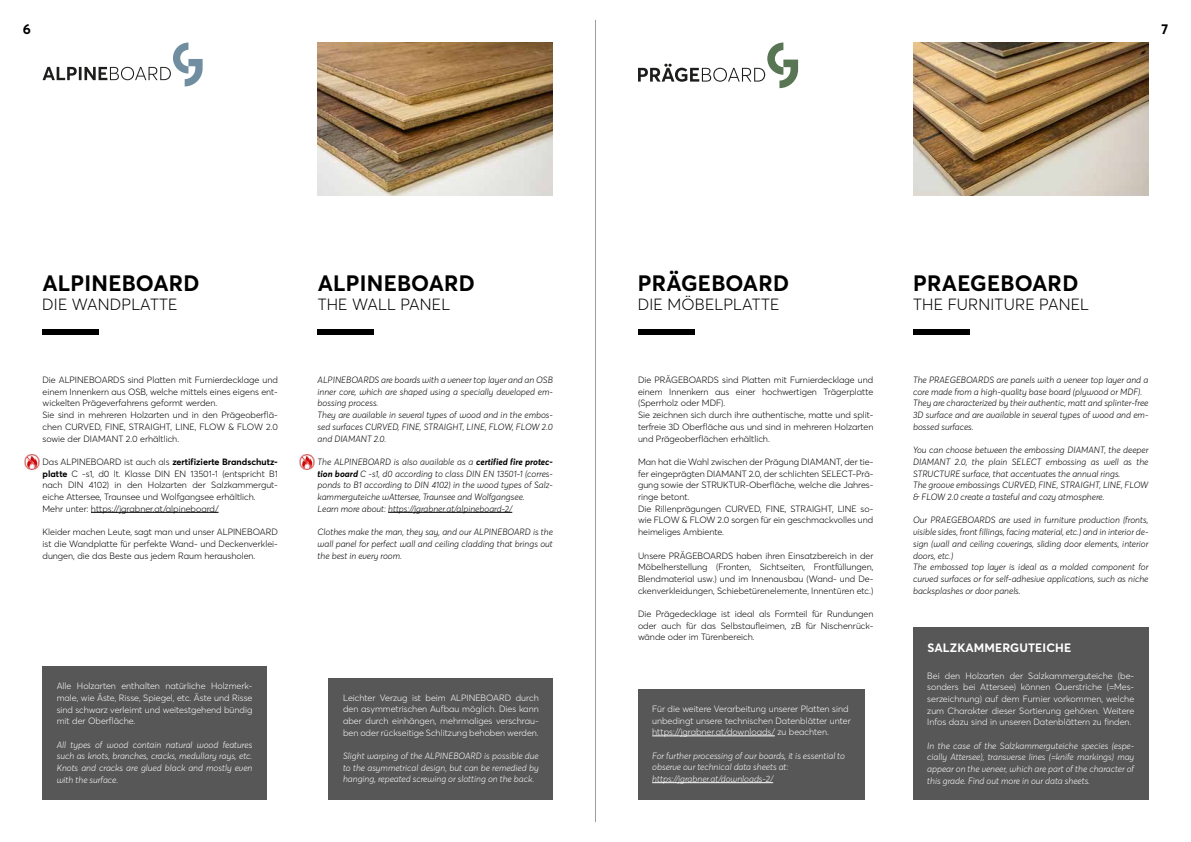
<style>
.page{position:relative;width:1191px;height:842px;background:#fff}
.page>*{position:absolute;margin:0;border:0;box-sizing:border-box;transform-origin:0 0}
.t1{font:700 22px "Averta";letter-spacing:.01em;color:#000}
.t2{font:300 16px "Averta";letter-spacing:.01em;color:#000}
.t3{font:700 14px "Averta";color:#000}
.t4{font:700 12px "Averta";letter-spacing:.01em;color:#fff}
.t5{font:300 9px/11.7px "Averta";color:#000}
.t6{font:italic 300 9px/11.7px "Averta";color:#000}
.t7{font:300 9px/11.7px "Averta";color:#fff;text-align:justify}
.t8{font:italic 300 9px/11.7px "Averta";color:#fff;text-align:justify}
.s1{font-weight:700}
</style>
<div class="page">
<img style="left:317px;top:43px;width:236px;height:153px">
<svg style="left:43px;top:43px;width:160px;height:43px"></svg>
<svg style="left:638px;top:43px;width:160px;height:45px"></svg>
<img style="left:913px;top:43px;width:235px;height:153px">
<hr style="left:595px;top:20px;width:1px;height:802px;background:#9d9d9c">
<div style="left:43px;top:666px;width:223px;height:133px;background:#585757"></div>
<div style="left:329px;top:677px;width:224px;height:122px;background:#585757"></div>
<hr style="left:91px;top:512px;width:128px;height:1px;background:#000">
<hr style="left:388px;top:512px;width:124px;height:1px;background:#000">
<div style="left:42px;top:329px;width:57px;height:5px;background:#000"></div>
<div style="left:317px;top:329px;width:57px;height:5px;background:#000"></div>
<div style="left:637px;top:329px;width:57px;height:5px;background:#000"></div>
<div style="left:913px;top:329px;width:56px;height:5px;background:#000"></div>
<div style="left:913px;top:626px;width:235px;height:173px;background:#585757"></div>
<div style="left:638px;top:689px;width:227px;height:110px;background:#585757"></div>
<hr style="left:652px;top:736px;width:123px;height:1px;background:#fff">
<hr style="left:652px;top:782px;width:121px;height:1px;background:#fff">
<img style="left:25px;top:455px;width:15px;height:14px">
<img style="left:300px;top:455px;width:15px;height:14px">
<h3 class="t3" style="left:23px;top:19px;width:10px">6</h3>
<h3 class="t3" style="left:1161px;top:19px;width:8px">7</h3>
<h1 class="t1" style="left:42px;top:268px;width:159px">ALPINEBOARD</h1>
<h2 class="t2" style="left:42px;top:293px;width:137px">DIE WANDPLATTE</h2>
<p class="t5" style="left:43px;top:374px;width:237px">Die ALPINEBOARDS sind Platten mit Furnierdecklage und einem Innenkern aus OSB, welche mittels eines eigens ent&shy;wickelten Prägeverfahrens geformt werden.<br>Sie sind in mehreren Holzarten und in den Prägeoberflä&shy;chen CURVED, FINE, STRAIGHT, LINE, FLOW &amp; FLOW 2.0 sowie der DIAMANT 2.0 erhältlich.</p>
<p class="t5" style="left:43px;top:456px;width:237px">Das ALPINEBOARD ist auch als <span class="s1">zertifizierte Brandschutz&shy;platte</span> C -s1, d0 lt. Klasse DIN EN 13501-1 (entspricht B1 nach DIN 4102) in den Holzarten der Salzkammergut&shy;eiche Attersee, Traunsee und Wolfgangsee erhältlich.<br>Mehr unter: https://jgrabner.at/alpineboard/</p>
<p class="t5" style="left:43px;top:526px;width:237px;text-align:justify">Kleider machen Leute, sagt man und unser ALPINEBOARD ist die Wandplatte für perfekte Wand- und Deckenverklei&shy;dungen, die das Beste aus jedem Raum herausholen.</p>
<h1 class="t1" style="left:318px;top:268px;width:159px">ALPINEBOARD</h1>
<h2 class="t2" style="left:318px;top:293px;width:134px">THE WALL PANEL</h2>
<p class="t6" style="left:317px;top:374px;width:237px">ALPINEBOARDS are boards with a veneer top layer and an OSB inner core, which are shaped using a specially developed em&shy;bossing process.<br>They are available in several types of wood and in the embos&shy;sed surfaces CURVED, FINE, STRAIGHT, LINE, FLOW, FLOW 2.0 and DIAMANT 2.0.</p>
<p class="t6" style="left:317px;top:456px;width:237px">The ALPINEBOARD is also available as a <span class="s1">certified fire protec&shy;tion board</span> C -s1, d0 according to class DIN EN 13501-1 (corres&shy;ponds to B1 according to DIN 4102) in the wood types of Salz&shy;kammerguteiche wAttersee, Traunsee and Wolfgangsee.<br>Learn more about: https://jgrabner.at/alpineboard-2/</p>
<p class="t6" style="left:317px;top:526px;width:237px;text-align:justify">Clothes make the man, they say, and our ALPINEBOARD is the wall panel for perfect wall and ceiling cladding that brings out the best in every room.</p>
<p class="t7" style="left:57px;top:680px;width:197px">Alle Holzarten enthalten natürliche Holzmerk&shy;male, wie Äste, Risse, Spiegel, etc. Äste und Risse sind schwarz verleimt und weitestgehend bündig mit der Oberfläche.</p>
<p class="t8" style="left:57px;top:739px;width:197px">All types of wood contain natural wood features such as knots, branches, cracks, medullary rays, etc.<br>Knots and cracks are glued black and mostly even with the surface.</p>
<p class="t7" style="left:343px;top:691px;width:197px">Leichter Verzug ist beim ALPINEBOARD durch den asymmetrischen Aufbau möglich. Dies kann aber durch einhängen, mehrmaliges verschrau&shy;ben oder rückseitige Schlitzung behoben werden.</p>
<p class="t8" style="left:343px;top:750px;width:197px">Slight warping of the ALPINEBOARD is possible due to the asymmetrical design, but can be remedied by hanging, repeated screwing or slotting on the back.</p>
<h1 class="t1" style="left:638px;top:268px;width:153px">PRÄGEBOARD</h1>
<h2 class="t2" style="left:638px;top:293px;width:143px">DIE MÖBELPLATTE</h2>
<p class="t5" style="left:638px;top:374px;width:237px">Die PRÄGEBOARDS sind Platten mit Furnierdecklage und einem Innenkern aus einer hochwertigen Trägerplatte (Sperrholz oder MDF).<br>Sie zeichnen sich durch ihre authentische, matte und split&shy;terfreie 3D Oberfläche aus und sind in mehreren Holzarten und Prägeoberflächen erhältlich.</p>
<p class="t5" style="left:638px;top:456px;width:237px">Man hat die Wahl zwischen der Prägung DIAMANT, der tie&shy;fer eingeprägten DIAMANT 2.0, der schlichten SELECT-Prä&shy;gung sowie der STRUKTUR-Oberfläche, welche die Jahres&shy;ringe betont.<br>Die Rillenprägungen CURVED, FINE, STRAIGHT, LINE so&shy;wie FLOW &amp; FLOW 2.0 sorgen für ein geschmackvolles und heimeliges Ambiente.</p>
<p class="t5" style="left:638px;top:549px;width:237px;text-align:justify">Unsere PRÄGEBOARDS haben ihren Einsatzbereich in der Möbelherstellung (Fronten, Sichtseiten, Frontfüllungen, Blendmaterial usw.) und im Innenausbau (Wand- und De&shy;ckenverkleidungen, Schiebetürenelemente, Innentüren etc.)</p>
<p class="t5" style="left:638px;top:608px;width:237px;text-align:justify">Die Prägedecklage ist ideal als Formteil für Rundungen oder auch für das Selbstaufleimen, zB für Nischenrück&shy;wände oder im Türenbereich.</p>
<p class="t7" style="left:652px;top:702px;width:200px;text-align:left">Für die weitere Verarbeitung unserer Platten sind unbedingt unsere technischen Datenblätter unter https://jgrabner.at/downloads/ zu beachten.</p>
<p class="t8" style="left:652px;top:750px;width:194px;text-align:left">For further processing of our boards, it is essential to observe our technical data sheets at: https://jgrabner.at/downloads-2/</p>
<h1 class="t1" style="left:913px;top:268px;width:167px">PRAEGEBOARD</h1>
<h2 class="t2" style="left:913px;top:293px;width:177px">THE FURNITURE PANEL</h2>
<p class="t6" style="left:913px;top:374px;width:237px">The PRAEGEBOARDS are panels with a veneer top layer and a core made from a high-quality base board (plywood or MDF).<br>They are characterized by their authentic, matt and splinter-free 3D surface and are available in several types of wood and em&shy;bossed surfaces.</p>
<p class="t6" style="left:913px;top:444px;width:237px">You can choose between the embossing DIAMANT, the deeper DIAMANT 2.0, the plain SELECT embossing as well as the STRUCTURE surface, that accentuates the annual rings.<br>The groove embossings CURVED, FINE, STRAIGHT, LINE, FLOW &amp; FLOW 2.0 create a tasteful and cozy atmosphere.</p>
<p class="t6" style="left:913px;top:514px;width:237px">Our PRAEGEBOARDS are used in furniture production (fronts, visible sides, front fillings, facing material, etc.) and in interior de&shy;sign (wall and ceiling coverings, sliding door elements, interior doors, etc.)<br>The embossed top layer is ideal as a molded component for curved surfaces or for self-adhesive applications, such as niche backsplashes or door panels.</p>
<h3 class="t4" style="left:927px;top:640px;width:145px">SALZKAMMERGUTEICHE</h3>
<p class="t7" style="left:927px;top:669px;width:208px">Bei den Holzarten der Salzkammerguteiche (be&shy;sonders bei Attersee) können Querstriche (=Mes&shy;serzeichnung) auf dem Furnier vorkommen, welche zum Charakter dieser Sortierung gehören. Weitere Infos dazu sind in unseren Datenblättern zu finden.</p>
<p class="t8" style="left:927px;top:740px;width:208px">In the case of the Salzkammerguteiche species (espe&shy;cially Attersee), transverse lines (=knife markings) may appear on the veneer, which are part of the character of this grade. Find out more in our data sheets.</p>
</div>
